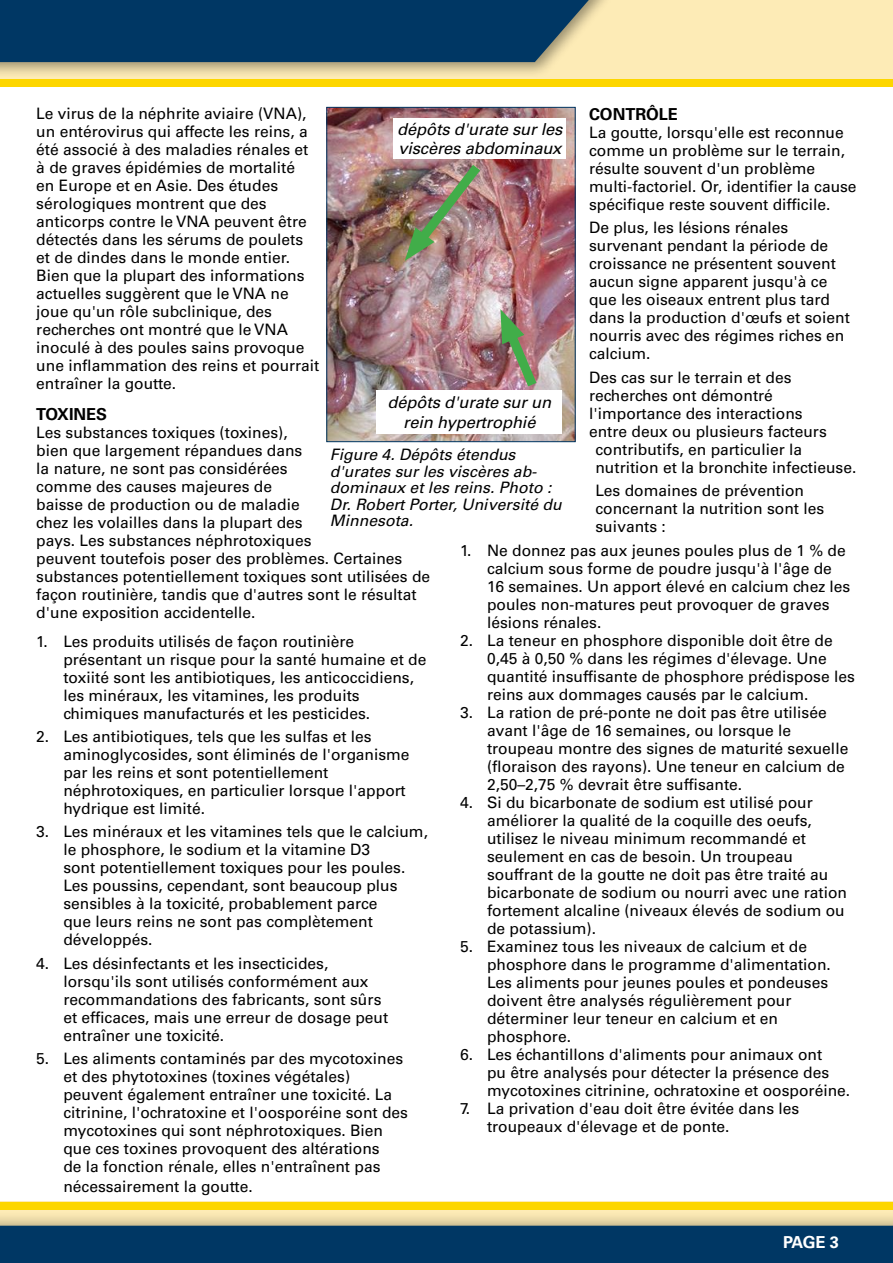
<style>
.page{position:relative;width:893px;height:1263px;background:#fff}
.page>*{position:absolute;margin:0;border:0;box-sizing:border-box;transform-origin:0 0}
.t1{font:italic 16.5px/19.5px "Univers LT Std";letter-spacing:-.01em;color:#000;text-align:center}
.t2{font:700 16.5px "Univers LT Std";color:#000}
.t3{font:700 16.5px "Univers LT Std";color:#fff}
.t4{font:15.75px/18px "Univers LT Std";color:#000}
.t5{font:italic 15.75px/16.5px "Univers LT Std";color:#000}
</style>
<div class="page">
<div style="left:0;top:1202px;width:893px;height:7px;background:#fdd600"></div>
<div style="left:0;top:1210px;width:893px;height:53px;background:#000;opacity:.4"></div>
<div style="left:0;top:1226px;width:893px;height:37px;background:#003764"></div>
<div style="left:0;top:0;width:893px;height:84px;background:#fdebb6"></div>
<div style="left:0;top:79px;width:893px;height:8px;background:#fdd600"></div>
<div style="left:0;top:0;width:615px;height:78px;background:#000;opacity:.4"></div>
<div style="left:0;top:0;width:600px;height:62px;background:#003764"></div>
<img style="left:328px;top:109px;width:246px;height:331px">
<div style="left:326px;top:107px;width:250px;height:335px;border:1px solid #003764"></div>
<img style="left:496px;top:309px;width:48px;height:81px">
<div style="left:376px;top:390px;width:186px;height:44px;background:#fff"></div>
<img style="left:404px;top:159px;width:85px;height:102px">
<div style="left:394px;top:118px;width:172px;height:41px;background:#fff"></div>
<p class="t2" style="left:589px;top:104px;width:90px">CONTRÔLE</p>
<p class="t4" style="left:589px;top:123px;width:269px">La goutte, lorsqu'elle est reconnue comme un problème sur le terrain, résulte souvent d'un problème multi-factoriel. Or, identifier la cause spécifique reste souvent difficile.</p>
<p class="t4" style="left:589px;top:219px;width:262px">De plus, les lésions rénales survenant pendant la période de croissance ne présentent souvent aucun signe apparent jusqu'à ce que les oiseaux entrent plus tard dans la production d'œufs et soient nourris avec des régimes riches en calcium.</p>
<p class="t4" style="left:589px;top:368px;width:204px">Des cas sur le terrain et des</p>
<p class="t4" style="left:589px;top:386px;width:185px">recherches ont démontré</p>
<p class="t4" style="left:589px;top:404px;width:215px">l'importance des interactions</p>
<p class="t4" style="left:589px;top:422px;width:240px">entre deux ou plusieurs facteurs</p>
<p class="t4" style="left:595px;top:440px;width:208px">contributifs, en particulier la</p>
<p class="t4" style="left:595px;top:458px;width:262px">nutrition et la bronchite infectieuse.</p>
<p class="t4" style="left:595px;top:482px;width:230px">Les domaines de prévention concernant la nutrition sont les suivants :</p>
<p class="t4" style="left:487px;top:541px;width:365px;text-indent:-27px">1. Ne donnez pas aux jeunes poules plus de 1 % de calcium sous forme de poudre jusqu'à l'âge de 16 semaines. Un apport élevé en calcium chez les poules non-matures peut provoquer de graves lésions rénales.</p>
<p class="t4" style="left:487px;top:631px;width:369px;text-indent:-27px">2. La teneur en phosphore disponible doit être de 0,45 à 0,50 % dans les régimes d'élevage. Une quantité insuffisante de phosphore prédispose les reins aux dommages causés par le calcium.</p>
<p class="t4" style="left:487px;top:703px;width:363px;text-indent:-27px">3. La ration de pré-ponte ne doit pas être utilisée avant l'âge de 16 semaines, ou lorsque le troupeau montre des signes de maturité sexuelle (floraison des rayons). Une teneur en calcium de 2,50–2,75 % devrait être suffisante.</p>
<p class="t4" style="left:487px;top:793px;width:362px;text-indent:-27px">4. Si du bicarbonate de sodium est utilisé pour améliorer la qualité de la coquille des oeufs, utilisez le niveau minimum recommandé et seulement en cas de besoin. Un troupeau souffrant de la goutte ne doit pas être traité au bicarbonate de sodium ou nourri avec une ration fortement alcaline (niveaux élevés de sodium ou de potassium).</p>
<p class="t4" style="left:487px;top:937px;width:345px;text-indent:-27px">5. Examinez tous les niveaux de calcium et de phosphore dans le programme d'alimentation.<br>Les aliments pour jeunes poules et pondeuses doivent être analysés régulièrement pour déterminer leur teneur en calcium et en phosphore.</p>
<p class="t4" style="left:487px;top:1045px;width:365px;text-indent:-27px">6. Les échantillons d'aliments pour animaux ont<br>pu être analysés pour détecter la présence des mycotoxines citrinine, ochratoxine et oosporéine.</p>
<p class="t4" style="left:487px;top:1099px;width:314px;text-indent:-27px">7. La privation d'eau doit être évitée dans les troupeaux d'élevage et de ponte.</p>
<p class="t4" style="left:36px;top:105px;width:284px">Le virus de la néphrite aviaire (VNA), un entérovirus qui affecte les reins, a été associé à des maladies rénales et à de graves épidémies de mortalité<br>en Europe et en Asie. Des études sérologiques montrent que des anticorps contre le VNA peuvent être détectés dans les sérums de poulets et de dindes dans le monde entier.<br>Bien que la plupart des informations actuelles suggèrent que le VNA ne joue qu'un rôle subclinique, des recherches ont montré que le VNA inoculé à des poules sains provoque une inflammation des reins et pourrait entraîner la goutte.</p>
<p class="t2" style="left:36px;top:404px;width:72px">TOXINES</p>
<p class="t4" style="left:36px;top:423px;width:395px">Les substances toxiques (toxines),<br>bien que largement répandues dans<br>la nature, ne sont pas considérées<br>comme des causes majeures de<br>baisse de production ou de maladie<br>chez les volailles dans la plupart des<br>pays. Les substances néphrotoxiques<br>peuvent toutefois poser des problèmes. Certaines substances potentiellement toxiques sont utilisées de façon routinière, tandis que d'autres sont le résultat d'une exposition accidentelle.</p>
<p class="t4" style="left:63px;top:632px;width:365px;text-indent:-27px">1. Les produits utilisés de façon routinière présentant un risque pour la santé humaine et de toxiité sont les antibiotiques, les anticoccidiens, les minéraux, les vitamines, les produits chimiques manufacturés et les pesticides.</p>
<p class="t4" style="left:63px;top:727px;width:348px;text-indent:-27px">2. Les antibiotiques, tels que les sulfas et les aminoglycosides, sont éliminés de l'organisme par les reins et sont potentiellement néphrotoxiques, en particulier lorsque l'apport hydrique est limité.</p>
<p class="t4" style="left:63px;top:823px;width:366px;text-indent:-27px">3. Les minéraux et les vitamines tels que le calcium, le phosphore, le sodium et la vitamine D3<br>sont potentiellement toxiques pour les poules.<br>Les poussins, cependant, sont beaucoup plus sensibles à la toxicité, probablement parce<br>que leurs reins ne sont pas complètement développés.</p>
<p class="t4" style="left:63px;top:954px;width:327px;text-indent:-27px">4. Les désinfectants et les insecticides, lorsqu'ils sont utilisés conformément aux recommandations des fabricants, sont sûrs et efficaces, mais une erreur de dosage peut entraîner une toxicité.</p>
<p class="t4" style="left:63px;top:1050px;width:346px;text-indent:-27px">5. Les aliments contaminés par des mycotoxines et des phytotoxines (toxines végétales) peuvent également entraîner une toxicité. La citrinine, l'ochratoxine et l'oosporéine sont des mycotoxines qui sont néphrotoxiques. Bien que ces toxines provoquent des altérations<br>de la fonction rénale, elles n'entraînent pas</p>
<p class="t4" style="left:63px;top:1177px;width:191px">nécessairement la goutte.</p>
<p class="t1" style="left:397px;top:119px;width:167px;text-align:left">dépôts d'urate sur les viscères abdominaux</p>
<p class="t1" style="left:388px;top:393px;width:165px">dépôts d'urate sur un rein hypertrophié</p>
<p class="t5" style="left:330px;top:447px;width:233px">Figure 4. Dépôts étendus d'urates sur les viscères ab&shy;dominaux et les reins. Photo :<br>Dr. Robert Porter, Université du<br>Minnesota.</p>
<p class="t3" style="left:783px;top:1232px;width:57px">PAGE 3</p>
</div>
